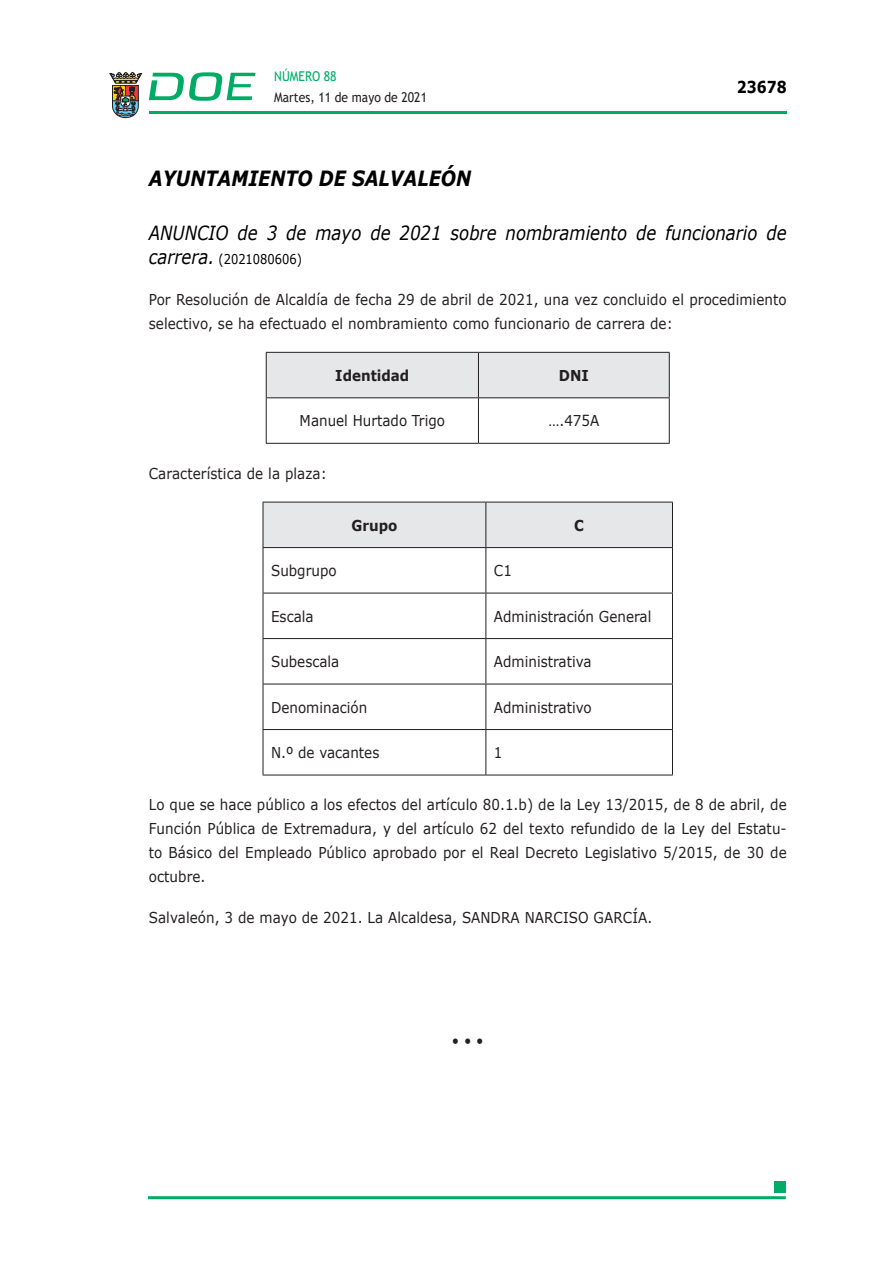
<style>
.page{position:relative;width:893px;height:1263px;background:#fff}
.page>*{position:absolute;margin:0;border:0;box-sizing:border-box;transform-origin:0 0}
.ORGANISMO{font:italic 700 21px "Verdana";color:#000;scale:.85 1}
.SUBORGANISMO{font:italic 19.5px "Verdana";color:#000;scale:.85 1}
.t1{font:700 16.5px "Verdana";color:#000;scale:.85 1}
.CUERPO_DE_TEXTO{font:15px/24px "Verdana";letter-spacing:.005em;color:#231f20;scale:.9 1}
.t2{font:700 15px "Verdana";color:#231f20;scale:.9 1}
.t3{font:13.5px "Trebuchet MS";color:#231f20;scale:.9 1}
.SUBORGANISMO-2{font:13.5px "Verdana";color:#000;scale:.85 1}
.t4{font:13.5px "Trebuchet MS";color:#00ab67;scale:.9 1}
.s1{font-style:italic;font-size:19.5px}
</style>
<div class="page">
<hr style="left:149px;top:111px;width:638px;height:3px;background:#00ab66">
<svg style="left:109px;top:72px;width:33px;height:46px"></svg>
<svg style="left:149px;top:72px;width:106px;height:29px"></svg>
<hr style="left:148px;top:1196px;width:638px;height:3px;background:#00ab66">
<div style="left:775px;top:1181px;width:11px;height:11px;background:#00ab66"></div>
<div style="left:267px;top:353px;width:402px;height:44px;background:#e6e7e9"></div>
<hr style="left:266px;top:397px;width:212px;height:1px;background:#231f20">
<hr style="left:478px;top:397px;width:192px;height:1px;background:#231f20">
<hr style="left:266px;top:352px;width:212px;height:1px;background:#231f20">
<hr style="left:266px;top:353px;width:1px;height:44px;background:#231f20">
<hr style="left:478px;top:352px;width:192px;height:1px;background:#231f20">
<hr style="left:478px;top:353px;width:1px;height:44px;background:#231f20">
<hr style="left:669px;top:353px;width:1px;height:44px;background:#231f20">
<hr style="left:266px;top:398px;width:1px;height:45px;background:#231f20">
<hr style="left:478px;top:398px;width:1px;height:45px;background:#231f20">
<hr style="left:669px;top:398px;width:1px;height:45px;background:#231f20">
<hr style="left:266px;top:443px;width:212px;height:1px;background:#231f20">
<hr style="left:478px;top:443px;width:192px;height:1px;background:#231f20">
<div style="left:264px;top:503px;width:408px;height:44px;background:#e6e7e9"></div>
<hr style="left:263px;top:502px;width:223px;height:1px;background:#231f20">
<hr style="left:263px;top:502px;width:1px;height:45px;background:#231f20">
<hr style="left:486px;top:502px;width:187px;height:1px;background:#231f20">
<hr style="left:485px;top:502px;width:1px;height:45px;background:#231f20">
<hr style="left:672px;top:502px;width:1px;height:45px;background:#231f20">
<hr style="left:263px;top:547px;width:223px;height:1px;background:#231f20">
<hr style="left:263px;top:548px;width:1px;height:45px;background:#231f20">
<hr style="left:486px;top:547px;width:187px;height:1px;background:#231f20">
<hr style="left:485px;top:548px;width:1px;height:45px;background:#231f20">
<hr style="left:672px;top:548px;width:1px;height:45px;background:#231f20">
<hr style="left:263px;top:593px;width:223px;height:1px;background:#231f20">
<hr style="left:263px;top:593px;width:1px;height:45px;background:#231f20">
<hr style="left:486px;top:593px;width:187px;height:1px;background:#231f20">
<hr style="left:485px;top:593px;width:1px;height:45px;background:#231f20">
<hr style="left:672px;top:593px;width:1px;height:45px;background:#231f20">
<hr style="left:263px;top:638px;width:223px;height:1px;background:#231f20">
<hr style="left:263px;top:639px;width:1px;height:45px;background:#231f20">
<hr style="left:486px;top:638px;width:187px;height:1px;background:#231f20">
<hr style="left:485px;top:639px;width:1px;height:45px;background:#231f20">
<hr style="left:672px;top:639px;width:1px;height:45px;background:#231f20">
<hr style="left:263px;top:684px;width:223px;height:1px;background:#231f20">
<hr style="left:263px;top:684px;width:1px;height:45px;background:#231f20">
<hr style="left:486px;top:684px;width:187px;height:1px;background:#231f20">
<hr style="left:485px;top:684px;width:1px;height:45px;background:#231f20">
<hr style="left:672px;top:684px;width:1px;height:45px;background:#231f20">
<hr style="left:263px;top:729px;width:223px;height:1px;background:#231f20">
<hr style="left:263px;top:730px;width:1px;height:45px;background:#231f20">
<hr style="left:486px;top:729px;width:187px;height:1px;background:#231f20">
<hr style="left:485px;top:730px;width:1px;height:45px;background:#231f20">
<hr style="left:672px;top:730px;width:1px;height:45px;background:#231f20">
<hr style="left:263px;top:775px;width:223px;height:1px;background:#231f20">
<hr style="left:486px;top:775px;width:187px;height:1px;background:#231f20">
<p class="t4" style="left:274px;top:67px;width:71px">NÚMERO 88</p>
<p class="t3" style="left:274px;top:88px;width:171px">Martes, 11 de mayo de 2021</p>
<p class="t1" style="left:737px;top:75px;width:60px">23678</p>
<p class="ORGANISMO" style="left:149px;top:164px;width:381px">AYUNTAMIENTO DE SALVALEÓN</p>
<p class="SUBORGANISMO" style="left:149px;top:219px;width:752px">ANUNCIO de 3 de mayo de 2021 sobre nombramiento de funcionario de</p>
<p class="SUBORGANISMO-2" style="left:149px;top:250px;width:182px"><span class="s1">carrera.</span> (2021080606)</p>
<p class="CUERPO_DE_TEXTO" style="left:149px;top:287px;width:710px">Por Resolución de Alcaldía de fecha 29 de abril de 2021, una vez concluido el procedimiento selectivo, se ha efectuado el nombramiento como funcionario de carrera de:</p>
<p class="t2" style="left:335px;top:365px;width:84px">Identidad</p>
<p class="t2" style="left:559px;top:365px;width:35px">DNI</p>
<p class="CUERPO_DE_TEXTO" style="left:300px;top:409px;width:163px">Manuel Hurtado Trigo</p>
<p class="CUERPO_DE_TEXTO" style="left:548px;top:409px;width:58px">….475A</p>
<p class="CUERPO_DE_TEXTO" style="left:149px;top:461px;width:199px">Característica de la plaza:</p>
<p class="t2" style="left:351px;top:514px;width:53px">Grupo</p>
<p class="t2" style="left:574px;top:514px;width:12px">C</p>
<p class="CUERPO_DE_TEXTO" style="left:271px;top:558px;width:74px">Subgrupo</p>
<p class="CUERPO_DE_TEXTO" style="left:494px;top:558px;width:22px">C1</p>
<p class="CUERPO_DE_TEXTO" style="left:271px;top:604px;width:49px">Escala</p>
<p class="CUERPO_DE_TEXTO" style="left:494px;top:604px;width:176px">Administración General</p>
<p class="CUERPO_DE_TEXTO" style="left:271px;top:649px;width:77px">Subescala</p>
<p class="CUERPO_DE_TEXTO" style="left:494px;top:649px;width:110px">Administrativa</p>
<p class="CUERPO_DE_TEXTO" style="left:271px;top:695px;width:108px">Denominación</p>
<p class="CUERPO_DE_TEXTO" style="left:494px;top:695px;width:110px">Administrativo</p>
<p class="CUERPO_DE_TEXTO" style="left:271px;top:740px;width:122px">N.º de vacantes</p>
<p class="CUERPO_DE_TEXTO" style="left:494px;top:740px;width:11px">1</p>
<p class="CUERPO_DE_TEXTO" style="left:149px;top:793px;width:710px;text-align:justify">Lo que se hace público a los efectos del artículo 80.1.b) de la Ley 13/2015, de 8 de abril, de Función Pública de Extremadura, y del artículo 62 del texto refundido de la Ley del Estatu&shy;to Básico del Empleado Público aprobado por el Real Decreto Legislativo 5/2015, de 30 de octubre.</p>
<p class="CUERPO_DE_TEXTO" style="left:149px;top:906px;width:561px">Salvaleón, 3 de mayo de 2021. La Alcaldesa, SANDRA NARCISO GARCÍA.</p>
<p class="CUERPO_DE_TEXTO" style="left:452px;top:1029px;width:37px">• • •</p>
</div>
